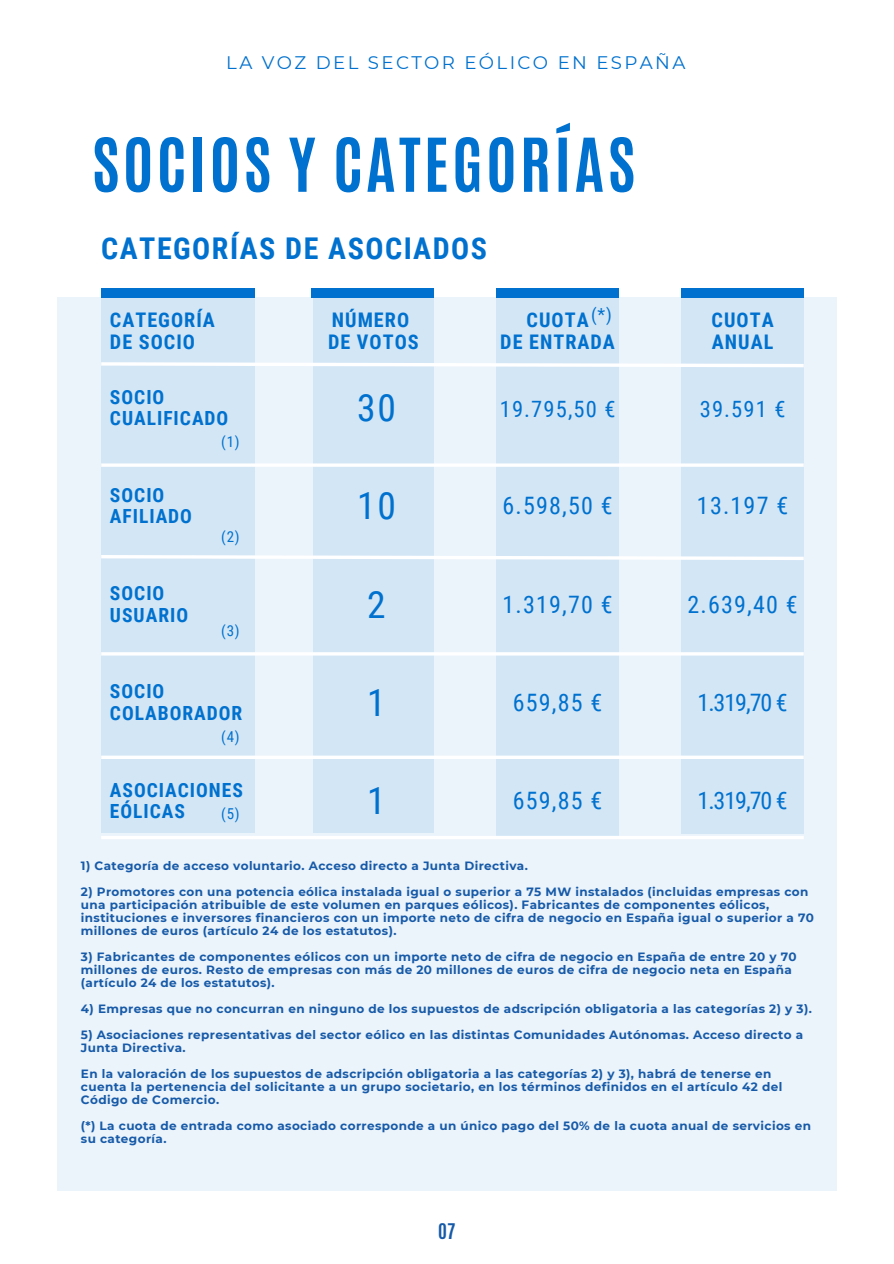
<style>
.page{position:relative;width:894px;height:1264px;background:#fff}
.page>*{position:absolute;margin:0;border:0;box-sizing:border-box;transform-origin:0 0}
.t1{font:700 63px "Antonio";letter-spacing:.05em;color:#0071ce}
.t2{font:37.5px "Roboto Condensed";color:#0071ce}
.t3{font:700 30px "Roboto Condensed";letter-spacing:.05em;color:#0071ce}
.t4{font:24px "Roboto Condensed";letter-spacing:.05em;color:#0071ce}
.t5{font:22.5px "Roboto Condensed";letter-spacing:.05em;color:#0071ce}
.t6{font:700 20.1px/22.5px "Roboto Condensed";letter-spacing:.05em;color:#0071ce}
.t7{font:700 19.5px/21.3px "Roboto Condensed";letter-spacing:.05em;color:#0071ce}
.t8{font:18.15px "Montserrat";letter-spacing:.13em;color:#0071ce}
.t9{font:18px "Roboto Condensed";color:#0071ce}
.t10{font:700 18px "Antonio";color:#165aa8}
.t11{font:15px "Roboto Condensed";color:#0071ce}
.t12{font:700 12px/13px "Montserrat";letter-spacing:.03em;color:#165aa8}
</style>
<div class="page">
<div style="left:57px;top:297px;width:779px;height:893px;background:#ebf3fb"></div>
<div style="left:101px;top:288px;width:153px;height:544px;background:#d3e6f6"></div>
<div style="left:101px;top:288px;width:153px;height:9px;background:#0071ce"></div>
<div style="left:313px;top:288px;width:120px;height:544px;background:#d3e6f6"></div>
<div style="left:311px;top:288px;width:122px;height:9px;background:#0071ce"></div>
<div style="left:496px;top:293px;width:122px;height:544px;background:#d3e6f6"></div>
<div style="left:681px;top:288px;width:122px;height:545px;background:#d3e6f6"></div>
<div style="left:496px;top:288px;width:122px;height:9px;background:#0071ce"></div>
<div style="left:681px;top:288px;width:122px;height:9px;background:#0071ce"></div>
<svg style="left:101px;top:360px;width:703px;height:9px"></svg>
<svg style="left:101px;top:463px;width:702px;height:4px;fill:#fbfcfe"></svg>
<svg style="left:101px;top:553px;width:703px;height:9px"></svg>
<hr style="left:101px;top:652px;width:702px;height:3px;background:#fff">
<svg style="left:101px;top:755px;width:702px;height:4px;fill:#fff"></svg>
<svg style="left:101px;top:835px;width:702px;height:4px;fill:#fff"></svg>
<p class="t8" style="left:226px;top:51px;width:460px">LA VOZ DEL SECTOR EÓLICO EN ESPAÑA</p>
<h5 class="t1" style="left:92px;top:120px;width:545px">SOCIOS Y CATEGORÍAS</h5>
<h3 class="t3" style="left:101px;top:231px;width:387px">CATEGORÍAS DE ASOCIADOS</h3>
<p class="t9" style="left:591px;top:304px;width:22px">(*)</p>
<h1 class="t6" style="left:110px;top:308px;width:106px">CATEGORÍA<br>DE SOCIO</h1>
<h2 class="t6" style="left:328px;top:308px;width:92px">NÚMERO<br>DE VOTOS</h2>
<h6 class="t6" style="left:500px;top:308px;width:116px;text-align:center">CUOTA<br>DE ENTRADA</h6>
<h6 class="t6" style="left:711px;top:308px;width:64px">CUOTA<br>ANUAL</h6>
<h6 class="t7" style="left:110px;top:386px;width:120px">SOCIO<br>CUALIFICADO</h6>
<h6 class="t7" style="left:110px;top:485px;width:84px">SOCIO<br>AFILIADO</h6>
<h4 class="t7" style="left:110px;top:583px;width:80px">SOCIO<br>USUARIO</h4>
<h4 class="t11" style="left:221px;top:433px;width:20px">(1)</h4>
<p class="t11" style="left:221px;top:528px;width:20px">(2)</p>
<h4 class="t11" style="left:221px;top:621px;width:20px">(3)</h4>
<h6 class="t7" style="left:110px;top:681px;width:134px">SOCIO<br>COLABORADOR</h6>
<p class="t11" style="left:221px;top:728px;width:20px">(4)</p>
<p class="t2" style="left:357px;top:386px;width:40px">30</p>
<h4 class="t5" style="left:499px;top:396px;width:117px">19.795,50 €</h4>
<p class="t5" style="left:699px;top:396px;width:87px">39.591 €</p>
<p class="t2" style="left:357px;top:484px;width:40px">10</p>
<h3 class="t4" style="left:502px;top:492px;width:112px">6.598,50 €</h3>
<h4 class="t4" style="left:696px;top:492px;width:93px">13.197 €</h4>
<p class="t2" style="left:367px;top:583px;width:20px">2</p>
<h3 class="t4" style="left:502px;top:590px;width:112px">1.319,70 €</h3>
<h3 class="t4" style="left:687px;top:590px;width:112px">2.639,40 €</h3>
<p class="t2" style="left:367px;top:681px;width:20px">1</p>
<h3 class="t4" style="left:512px;top:689px;width:91px">659,85 €</h3>
<h3 class="t4" style="left:697px;top:689px;width:92px">1.319,70 €</h3>
<h4 class="t7" style="left:110px;top:779px;width:134px">ASOCIACIONES<br>EÓLICAS</h4>
<p class="t2" style="left:367px;top:779px;width:20px">1</p>
<h3 class="t4" style="left:512px;top:787px;width:91px">659,85 €</h3>
<h3 class="t4" style="left:697px;top:787px;width:92px">1.319,70 €</h3>
<h4 class="t11" style="left:221px;top:805px;width:20px">(5)</h4>
<p class="t12" style="left:81px;top:859px;width:448px">1) Categoría de acceso voluntario. Acceso directo a Junta Directiva.</p>
<h4 class="t12" style="left:81px;top:885px;width:734px">2) Promotores con una potencia eólica instalada igual o superior a 75 MW instalados (incluidas empresas con una participación atribuible de este volumen en parques eólicos). Fabricantes de componentes eólicos, instituciones e inversores financieros con un importe neto de cifra de negocio en España igual o superior a 70 millones de euros (artículo 24 de los estatutos).</h4>
<h3 class="t12" style="left:81px;top:950px;width:717px">3) Fabricantes de componentes eólicos con un importe neto de cifra de negocio en España de entre 20 y 70 millones de euros. Resto de empresas con más de 20 millones de euros de cifra de negocio neta en España (artículo 24 de los estatutos).</h3>
<h3 class="t12" style="left:81px;top:1002px;width:732px">4) Empresas que no concurran en ninguno de los supuestos de adscripción obligatoria a las categorías 2) y 3).</h3>
<p class="t12" style="left:81px;top:1028px;width:723px">5) Asociaciones representativas del sector eólico en las distintas Comunidades Autónomas. Acceso directo a<br>Junta Directiva.</p>
<h4 class="t12" style="left:81px;top:1067px;width:702px">En la valoración de los supuestos de adscripción obligatoria a las categorías 2) y 3), habrá de tenerse en cuenta la pertenencia del solicitante a un grupo societario, en los términos definidos en el artículo 42 del<br>Código de Comercio.</h4>
<p class="t12" style="left:81px;top:1119px;width:731px">(*) La cuota de entrada como asociado corresponde a un único pago del 50% de la cuota anual de servicios en su categoría.</p>
<p class="t10" style="left:438px;top:1217px;width:19px">07</p>
</div>
